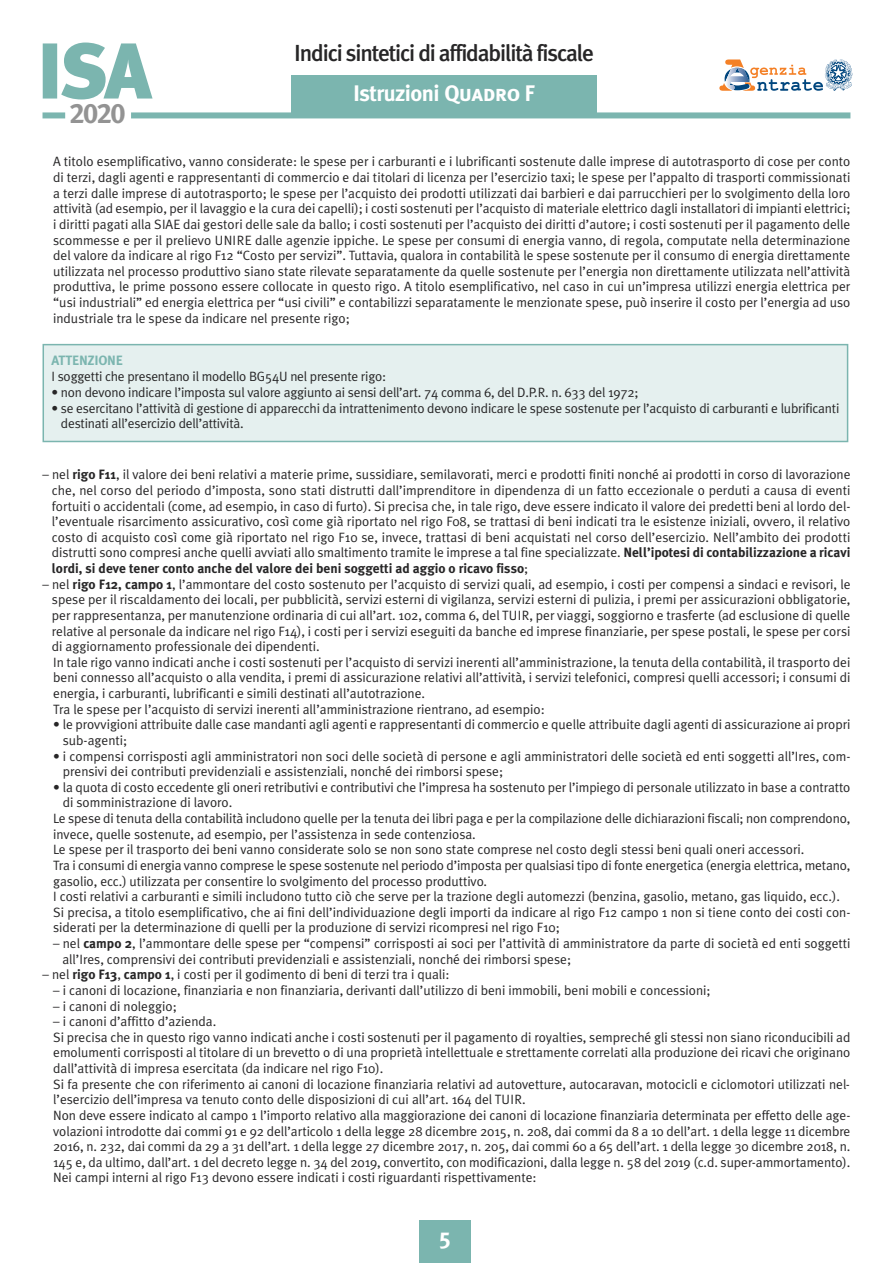
<style>
.page{position:relative;width:893px;height:1263px;background:#fff}
.page>*{position:absolute;margin:0;border:0;box-sizing:border-box;transform-origin:0 0}
.t1{font:28.2px "Meta Plus Bold Caps";color:#939393}
.t2{font:500 23.25px "Meta Plus";letter-spacing:-.05em;color:#272627}
.t3{font:23.1px "Meta Plus Bold Caps";color:#fff}
.t4{font:700 22.5px "Meta Plus";letter-spacing:-.025em;color:#fff}
.t5{font:13.5px/15.6px "Meta Plus Normal";color:#272627}
.t6{font:700 13.5px "Meta Plus";color:#272627}
.t7{font:700 13.5px "Meta Plus";letter-spacing:-.015em;color:#7bb5af}
.s1{font-family:"Meta Plus Bold Caps";font-weight:400}
.s2{font-family:"Meta Plus";font-weight:700}
.s3{font-family:"Meta Plus Normal";font-weight:400}
</style>
<div class="page">
<svg style="left:43px;top:43px;width:110px;height:56px"></svg>
<div style="left:43px;top:112px;width:22px;height:6px;background:#7bb5af"></div>
<div style="left:131px;top:112px;width:719px;height:6px;background:#7bb5af"></div>
<svg style="left:719px;top:59px;width:133px;height:32px"></svg>
<div style="left:291px;top:75px;width:306px;height:39px;background:#7bb5af"></div>
<div style="left:419px;top:1220px;width:52px;height:43px;background:#7bb5af"></div>
<div style="left:44px;top:345px;width:803px;height:96px;background:#e5f0ef"></div>
<div style="left:43px;top:344px;width:805px;height:98px;border:2px solid #7bb5af"></div>
<h1 class="t1" style="left:70px;top:97px;width:58px">2020</h1>
<h2 class="t2" style="left:294px;top:39px;width:301px">Indici sintetici di affidabilità fiscale</h2>
<h3 class="t4" style="left:353px;top:80px;width:184px">Istruzioni <span class="s1">Quadro F</span></h3>
<p class="t5" style="left:53px;top:154px;width:799px;text-align:justify">A titolo esemplificativo, vanno considerate: le spese per i carburanti e i lubrificanti sostenute dalle imprese di autotrasporto di cose per conto di terzi, dagli agenti e rappresentanti di commercio e dai titolari di licenza per l’esercizio taxi; le spese per l’appalto di trasporti commissionati a terzi dalle imprese di autotrasporto; le spese per l’acquisto dei prodotti utilizzati dai barbieri e dai parrucchieri per lo svolgimento della loro attività (ad esempio, per il lavaggio e la cura dei capelli); i costi sostenuti per l’acquisto di materiale elettrico dagli installatori di impianti elettrici; i diritti pagati alla SIAE dai gestori delle sale da ballo; i costi sostenuti per l’acquisto dei diritti d’autore; i costi sostenuti per il pagamento delle scommesse e per il prelievo UNIRE dalle agenzie ippiche. Le spese per consumi di energia vanno, di regola, computate nella determinazione del valore da indicare al rigo F12 “Costo per servizi”. Tuttavia, qualora in contabilità le spese sostenute per il consumo di energia direttamente utilizzata nel processo produttivo siano state rilevate separatamente da quelle sostenute per l’energia non direttamente utilizzata nell’attività produttiva, le prime possono essere collocate in questo rigo. A titolo esemplificativo, nel caso in cui un’impresa utilizzi energia elettrica per “usi industriali” ed energia elettrica per “usi civili” e contabilizzi separatamente le menzionate spese, può inserire il costo per l’energia ad uso industriale tra le spese da indicare nel presente rigo;</p>
<p class="t7" style="left:52px;top:353px;width:73px">ATTENZIONE</p>
<p class="t5" style="left:52px;top:369px;width:336px">I soggetti che presentano il modello BG54U nel presente rigo:</p>
<p class="t5" style="left:52px;top:384px;width:589px">• non devono indicare l’imposta sul valore aggiunto ai sensi dell’art. 74 comma 6, del D.P.R. n. 633 del 1972;</p>
<p class="t5" style="left:61px;top:400px;width:780px;text-indent:-9px">• se esercitano l’attività di gestione di apparecchi da intrattenimento devono indicare le spese sostenute per l’acquisto di carburanti e lubrificanti destinati all’esercizio dell’attività.</p>
<p class="t5" style="left:52px;top:467px;width:800px;text-align:justify;text-indent:-9px">– nel <span class="s2">rigo F11</span>, il valore dei beni relativi a materie prime, sussidiare, semilavorati, merci e prodotti finiti nonché ai prodotti in corso di lavorazione che, nel corso del periodo d’imposta, sono stati distrutti dall’imprenditore in dipendenza di un fatto eccezionale o perduti a causa di eventi fortuiti o accidentali (come, ad esempio, in caso di furto). Si precisa che, in tale rigo, deve essere indicato il valore dei predetti beni al lordo del&shy;l’eventuale risarcimento assicurativo, così come già riportato nel rigo F08, se trattasi di beni indicati tra le esistenze iniziali, ovvero, il relativo costo di acquisto così come già riportato nel rigo F10 se, invece, trattasi di beni acquistati nel corso dell’esercizio. Nell’ambito dei prodotti distrutti sono compresi anche quelli avviati allo smaltimento tramite le imprese a tal fine specializzate. <span class="s2">Nell’ipotesi di contabilizzazione a ricavi</span></p>
<p class="t6" style="left:52px;top:560px;width:478px">lordi, si deve tener conto anche del valore dei beni soggetti ad aggio o ricavo fisso<span class="s3">;</span></p>
<p class="t5" style="left:52px;top:576px;width:800px;text-indent:-9px">– nel <span class="s2">rigo F12, campo 1</span>, l’ammontare del costo sostenuto per l’acquisto di servizi quali, ad esempio, i costi per compensi a sindaci e revisori, le spese per il riscaldamento dei locali, per pubblicità, servizi esterni di vigilanza, servizi esterni di pulizia, i premi per assicurazioni obbligatorie, per rappresentanza, per manutenzione ordinaria di cui all’art. 102, comma 6, del TUIR, per viaggi, soggiorno e trasferte (ad esclusione di quelle relative al personale da indicare nel rigo F14), i costi per i servizi eseguiti da banche ed imprese finanziarie, per spese postali, le spese per corsi di aggiornamento professionale dei dipendenti.<br>In tale rigo vanno indicati anche i costi sostenuti per l’acquisto di servizi inerenti all’amministrazione, la tenuta della contabilità, il trasporto dei beni connesso all’acquisto o alla vendita, i premi di assicurazione relativi all’attività, i servizi telefonici, compresi quelli accessori; i consumi di energia, i carburanti, lubrificanti e simili destinati all’autotrazione.<br>Tra le spese per l’acquisto di servizi inerenti all’amministrazione rientrano, ad esempio:</p>
<p class="t5" style="left:63px;top:717px;width:789px;text-indent:-10px">• le provvigioni attribuite dalle case mandanti agli agenti e rappresentanti di commercio e quelle attribuite dagli agenti di assicurazione ai propri sub-agenti;</p>
<p class="t5" style="left:63px;top:748px;width:789px;text-indent:-10px">• i compensi corrisposti agli amministratori non soci delle società di persone e agli amministratori delle società ed enti soggetti all’Ires, com&shy;prensivi dei contributi previdenziali e assistenziali, nonché dei rimborsi spese;</p>
<p class="t5" style="left:53px;top:779px;width:799px">• la quota di costo eccedente gli oneri retributivi e contributivi che l’impresa ha sostenuto per l’impiego di personale utilizzato in base a contratto</p>
<p class="t5" style="left:63px;top:795px;width:171px">di somministrazione di lavoro.</p>
<p class="t5" style="left:53px;top:811px;width:799px">Le spese di tenuta della contabilità includono quelle per la tenuta dei libri paga e per la compilazione delle dichiarazioni fiscali; non comprendono,</p>
<p class="t5" style="left:53px;top:826px;width:424px">invece, quelle sostenute, ad esempio, per l’assistenza in sede contenziosa.</p>
<p class="t5" style="left:53px;top:842px;width:753px">Le spese per il trasporto dei beni vanno considerate solo se non sono state comprese nel costo degli stessi beni quali oneri accessori.</p>
<p class="t5" style="left:53px;top:857px;width:799px">Tra i consumi di energia vanno comprese le spese sostenute nel periodo d’imposta per qualsiasi tipo di fonte energetica (energia elettrica, metano,</p>
<p class="t5" style="left:53px;top:873px;width:436px">gasolio, ecc.) utilizzata per consentire lo svolgimento del processo produttivo.</p>
<p class="t5" style="left:53px;top:889px;width:788px">I costi relativi a carburanti e simili includono tutto ciò che serve per la trazione degli automezzi (benzina, gasolio, metano, gas liquido, ecc.).</p>
<p class="t5" style="left:53px;top:904px;width:799px">Si precisa, a titolo esemplificativo, che ai fini dell’individuazione degli importi da indicare al rigo F12 campo 1 non si tiene conto dei costi con-</p>
<p class="t5" style="left:53px;top:920px;width:508px">siderati per la determinazione di quelli per la produzione di servizi ricompresi nel rigo F10;</p>
<p class="t5" style="left:62px;top:935px;width:790px;text-indent:-9px">– nel <span class="s2">campo 2</span>, l’ammontare delle spese per “compensi” corrisposti ai soci per l’attività di amministratore da parte di società ed enti soggetti all’Ires, comprensivi dei contributi previdenziali e assistenziali, nonché dei rimborsi spese;</p>
<p class="t5" style="left:43px;top:967px;width:409px">– nel <span class="s2">rigo F13</span>, <span class="s2">campo 1</span>, i costi per il godimento di beni di terzi tra i quali:</p>
<p class="t5" style="left:53px;top:982px;width:659px">– i canoni di locazione, finanziaria e non finanziaria, derivanti dall’utilizzo di beni immobili, beni mobili e concessioni;</p>
<p class="t5" style="left:53px;top:998px;width:125px">– i canoni di noleggio;</p>
<p class="t5" style="left:53px;top:1014px;width:799px">– i canoni d’affitto d’azienda.<br>Si precisa che in questo rigo vanno indicati anche i costi sostenuti per il pagamento di royalties, sempreché gli stessi non siano riconducibili ad emolumenti corrisposti al titolare di un brevetto o di una proprietà intellettuale e strettamente correlati alla produzione dei ricavi che originano dall’attività di impresa esercitata (da indicare nel rigo F10).<br>Si fa presente che con riferimento ai canoni di locazione finanziaria relativi ad autovetture, autocaravan, motocicli e ciclomotori utilizzati nel&shy;l’esercizio dell’impresa va tenuto conto delle disposizioni di cui all’art. 164 del TUIR.<br>Non deve essere indicato al campo 1 l’importo relativo alla maggiorazione dei canoni di locazione finanziaria determinata per effetto delle age&shy;volazioni introdotte dai commi 91 e 92 dell’articolo 1 della legge 28 dicembre 2015, n. 208, dai commi da 8 a 10 dell’art. 1 della legge 11 dicembre 2016, n. 232, dai commi da 29 a 31 dell’art. 1 della legge 27 dicembre 2017, n. 205, dai commi 60 a 65 dell’art. 1 della legge 30 dicembre 2018, n.<br>145 e, da ultimo, dall’art. 1 del decreto legge n. 34 del 2019, convertito, con modificazioni, dalla legge n. 58 del 2019 (c.d. super-ammortamento).<br>Nei campi interni al rigo F13 devono essere indicati i costi riguardanti rispettivamente:</p>
<h3 class="t3" style="left:439px;top:1227px;width:14px">5</h3>
</div>
